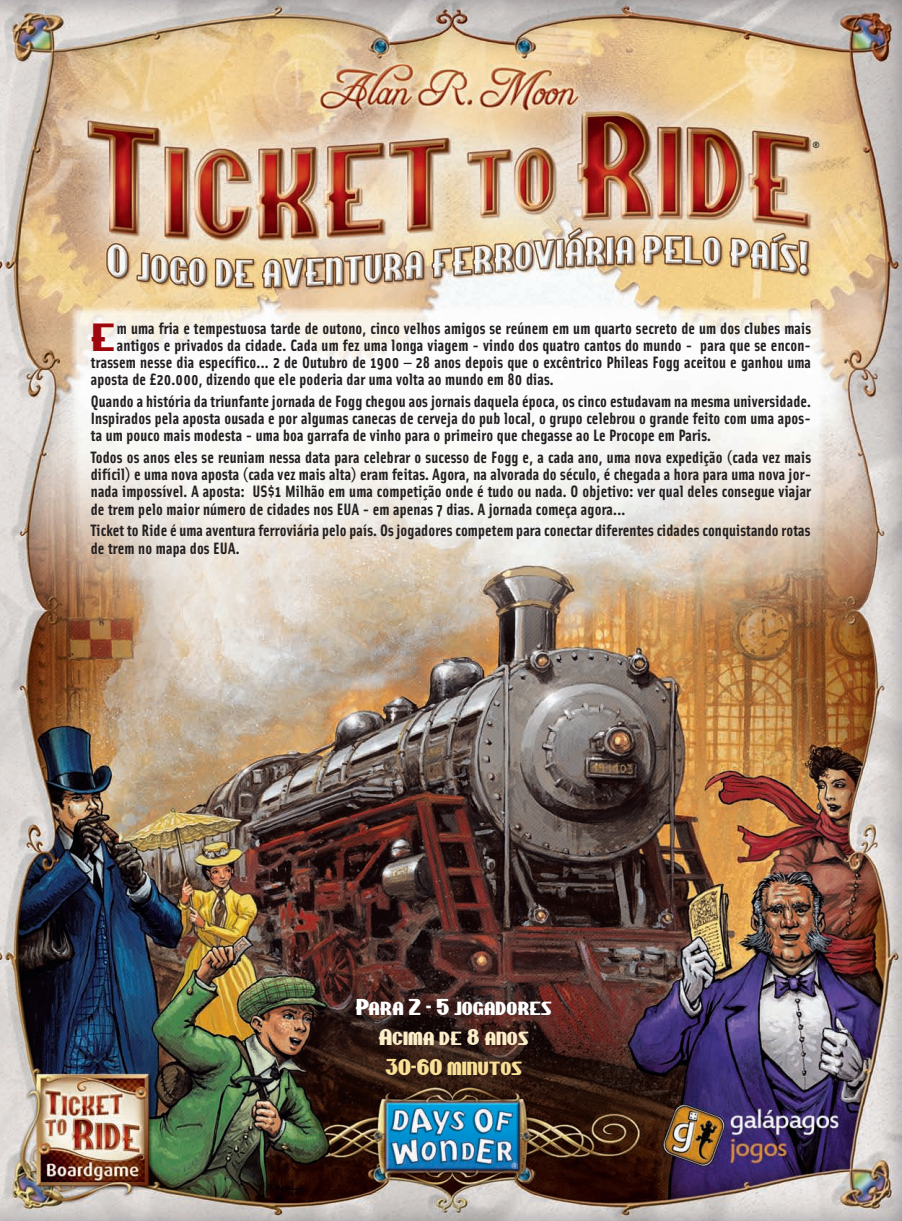
<style>
.page{position:relative;width:902px;height:1221px;background:#fff}
.page>*{position:absolute;margin:0;border:0;box-sizing:border-box;transform-origin:0 0}
.t1{font:33.3px "Chippewa Falls NF";color:#9d070d}
.t2{font:19.5px "Chippewa Falls NF";color:#fff}
.t3{font:19.5px "Chippewa Falls NF";color:#fbeec9}
.t4{font:19.5px "Chippewa Falls NF";color:#f9e097}
.t5{font:700 16.5px/17.2px "Solex";letter-spacing:.01em;color:#231f20;text-align:justify}
</style>
<div class="page">
<img style="left:0;top:0;width:901px;height:1220px">
<h1 class="t1" style="left:91px;top:313px;width:25px">E</h1>
<p class="t5" style="left:117px;top:318px;width:695px">m uma fria e tempestuosa tarde de outono, cinco velhos amigos se reúnem em um quarto secreto de um dos clubes mais</p>
<p class="t5" style="left:117px;top:336px;width:695px">antigos e privados da cidade. Cada um fez uma longa viagem - vindo dos quatro cantos do mundo - para que se encon-</p>
<p class="t5" style="left:91px;top:353px;width:721px">trassem nesse dia específico... 2 de Outubro de 1900 — 28 anos depois que o excêntrico Phileas Fogg aceitou e ganhou uma</p>
<p class="t5" style="left:91px;top:370px;width:464px">aposta de £20.000, dizendo que ele poderia dar uma volta ao mundo em 80 dias.</p>
<p class="t5" style="left:91px;top:392px;width:721px">Quando a história da triunfante jornada de Fogg chegou aos jornais daquela época, os cinco estudavam na mesma universidade.<br>Inspirados pela aposta ousada e por algumas canecas de cerveja do pub local, o grupo celebrou o grande feito com uma apos&shy;ta um pouco mais modesta - uma boa garrafa de vinho para o primeiro que chegasse ao Le Procope em Paris.</p>
<p class="t5" style="left:91px;top:448px;width:721px">Todos os anos eles se reuniam nessa data para celebrar o sucesso de Fogg e, a cada ano, uma nova expedição (cada vez mais difícil) e uma nova aposta (cada vez mais alta) eram feitas. Agora, na alvorada do século, é chegada a hora para uma nova jor&shy;nada impossível. A aposta: US$1 Milhão em uma competição onde é tudo ou nada. O objetivo: ver qual deles consegue viajar de trem pelo maior número de cidades nos EUA - em apenas 7 dias. A jornada começa agora...</p>
<p class="t5" style="left:91px;top:521px;width:721px">Ticket to Ride é uma aventura ferroviária pelo país. Os jogadores competem para conectar diferentes cidades conquistando rotas de trem no mapa dos EUA.</p>
<p class="t2" style="left:355px;top:992px;width:198px">Para 2 - 5 jogadores</p>
<p class="t3" style="left:378px;top:1022px;width:152px">Acima de 8 anos</p>
<p class="t4" style="left:385px;top:1052px;width:139px">30-60 minutos</p>
</div>
